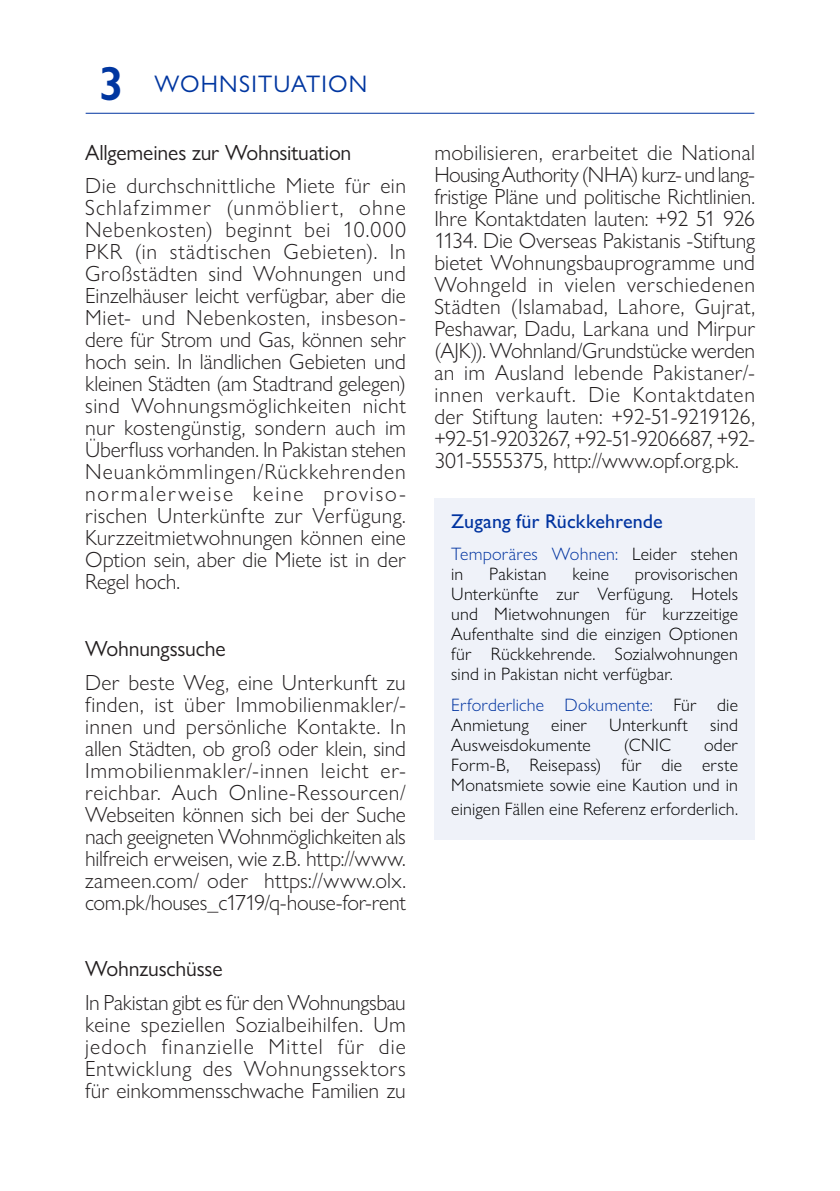
<style>
.page{position:relative;width:840px;height:1191px;background:#fff}
.page>*{position:absolute;margin:0;border:0;box-sizing:border-box;transform-origin:0 0}
.t1{font:600 48px "Gill Sans Nova";color:#0036a0}
.t2{font:24px "Gill Sans Nova";letter-spacing:.05em;color:#0036a0}
.t3{font:300 22px/22px "Gill Sans Nova";letter-spacing:-.005em;color:#231f20;text-align:justify}
.t4{font:22px "Gill Sans Nova";letter-spacing:-.01em;color:#231f20}
.t5{font:500 20px "Gill Sans MT Pro";letter-spacing:.005em;color:#0033a0}
.t6{font:300 18px/20px "Gill Sans Nova";letter-spacing:.01em;color:#000;text-align:justify}
.t7{font:300 18px/20px "Gill Sans Nova";letter-spacing:.01em;color:#0033a0}
.s1{color:#000}
.s2{color:#0033a0}
</style>
<div class="page">
<hr style="left:86px;top:113px;width:668px;height:1px;background:#0033a0">
<div style="left:434px;top:497px;width:320px;height:342px;background:#eff2f9"></div>
<p class="t1" style="left:99px;top:54px;width:27px">3</p>
<p class="t2" style="left:154px;top:69px;width:214px">WOHNSITUATION</p>
<p class="t4" style="left:85px;top:139px;width:268px">Allgemeines zur Wohnsituation</p>
<p class="t3" style="left:85px;top:175px;width:322px">Die durchschnittliche Miete für ein Schlafzimmer (unmöbliert, ohne Nebenkosten) beginnt bei 10.000<br>PKR (in städtischen Gebieten). In Großstädten sind Wohnungen und Einzelhäuser leicht verfügbar, aber die Miet- und Nebenkosten, insbeson&shy;dere für Strom und Gas, können sehr hoch sein. In ländlichen Gebieten und kleinen Städten (am Stadtrand gelegen) sind Wohnungsmöglichkeiten nicht nur kostengünstig, sondern auch im Überfluss vorhanden. In Pakistan stehen Neuankömmlingen/Rückkehrenden normalerweise keine proviso&shy;rischen Unterkünfte zur Verfügung.<br>Kurzzeitmietwohnungen können eine Option sein, aber die Miete ist in der Regel hoch.</p>
<p class="t4" style="left:85px;top:635px;width:142px">Wohnungssuche</p>
<p class="t3" style="left:85px;top:671px;width:322px">Der beste Weg, eine Unterkunft zu finden, ist über Immobilienmakler/- innen und persönliche Kontakte. In allen Städten, ob groß oder klein, sind Immobilienmakler/-innen leicht er&shy;reichbar. Auch Online-Ressourcen/ Webseiten können sich bei der Suche nach geeigneten Wohnmöglichkeiten als hilfreich erweisen, wie z.B. http://www. zameen.com/ oder https://www.olx. com.pk/houses_c1719/q-house-for-rent</p>
<p class="t4" style="left:85px;top:955px;width:139px">Wohnzuschüsse</p>
<p class="t3" style="left:85px;top:991px;width:322px">In Pakistan gibt es für den Wohnungsbau keine speziellen Sozialbeihilfen. Um jedoch finanzielle Mittel für die Entwicklung des Wohnungssektors für einkommensschwache Familien zu</p>
<p class="t3" style="left:434px;top:141px;width:322px">mobilisieren, erarbeitet die National Housing Authority (NHA) kurz- und lang&shy;fristige Pläne und politische Richtlinien.<br>Ihre Kontaktdaten lauten: +92 51 926<br>1134. Die Overseas Pakistanis -Stiftung bietet Wohnungsbauprogramme und Wohngeld in vielen verschiedenen Städten (Islamabad, Lahore, Gujrat, Peshawar, Dadu, Larkana und Mirpur (AJK)). Wohnland/Grundstücke werden an im Ausland lebende Pakistaner/- innen verkauft. Die Kontaktdaten der Stiftung lauten: +92-51-9219126, +92-51-9203267, +92-51-9206687, +92- 301-5555375, http://www.opf.org.pk.</p>
<p class="t5" style="left:451px;top:510px;width:213px">Zugang für Rückkehrende</p>
<p class="t7" style="left:451px;top:543px;width:288px">Temporäres Wohnen: <span class="s1">Leider stehen in</span></p>
<p class="t6" style="left:451px;top:563px;width:288px;text-indent:183px">provisorischen Unterkünfte zur Verfügung. Hotels und Mietwohnungen für kurzzeitige Aufenthalte sind die einzigen Optionen für Rückkehrende. Sozialwohnungen sind in Pakistan nicht verfügbar.</p>
<p class="t6" style="left:451px;top:695px;width:288px"><span class="s2">Erforderliche Dokumente:</span> Für die Anmietung einer Unterkunft sind Ausweisdokumente</p>
<p class="t6" style="left:489px;top:563px;width:59px">Pakistan</p>
<p class="t6" style="left:572px;top:563px;width:38px">keine</p>
<p class="t6" style="left:623px;top:735px;width:49px">(CNIC</p>
<p class="t6" style="left:451px;top:735px;width:288px;text-indent:253px">oder Form-B, Reisepass) für die erste Monatsmiete sowie eine Kaution und in</p>
<p class="t6" style="left:451px;top:799px;width:288px">einigen Fällen eine Referenz erforderlich.</p>
</div>
